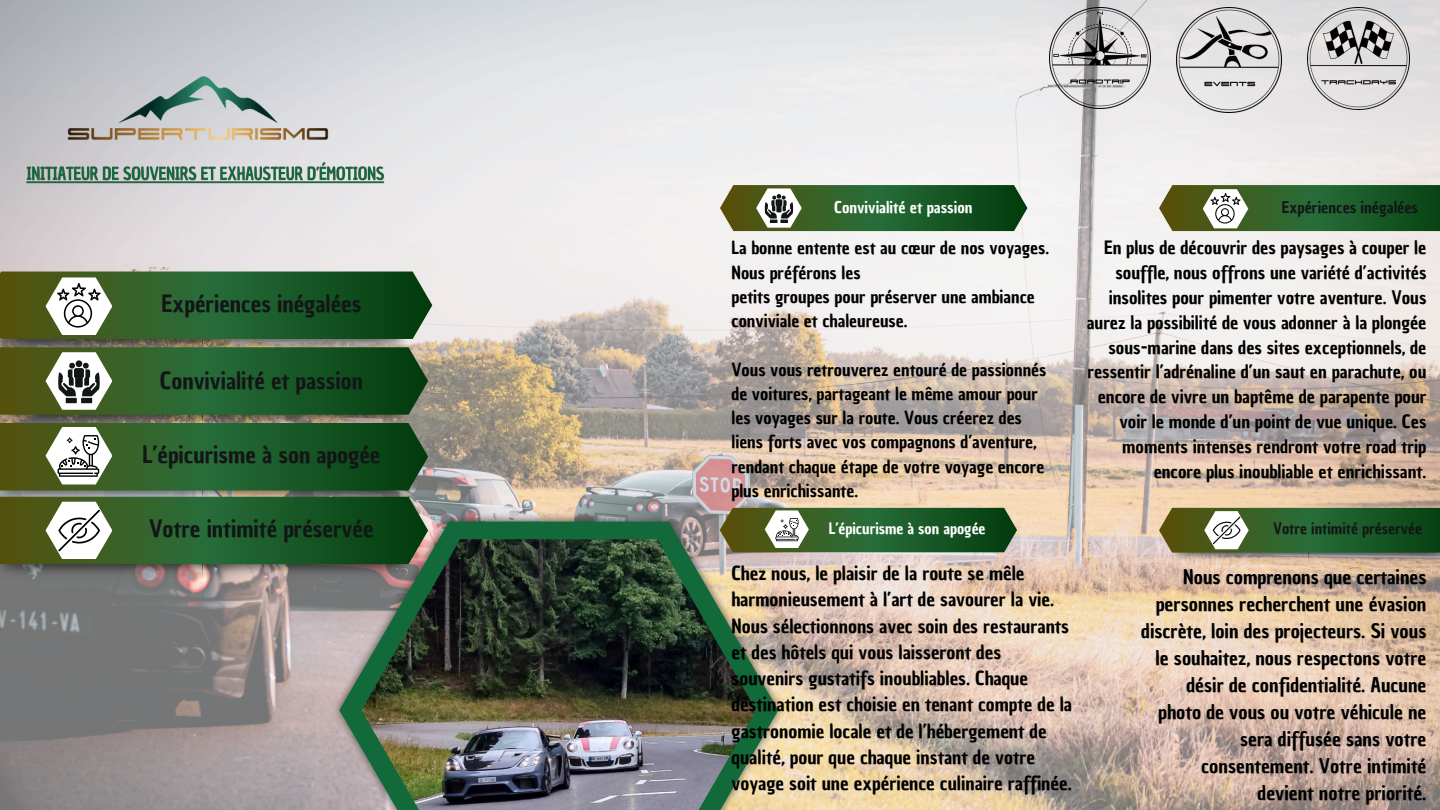
<style>
.page{position:relative;width:1440px;height:810px;background:#fff}
.page>*{position:absolute;margin:0;border:0;box-sizing:border-box;transform-origin:0 0}
.t1{font:23.2px "Chau Philomene One";color:#131617}
.t2{font:19.5px/27px "Chau Philomene One";color:#000;text-align:right}
.t3{font:18.9px/26.2px "Chau Philomene One";color:#000}
.t4{font:18px/24.8px "Chau Philomene One";color:#000;text-align:right}
.t5{font:17.5px/24.3px "Chau Philomene One";color:#000}
.t6{font:15.8px "Chau Philomene One";color:#fff}
.t7{font:15.8px "Chau Philomene One";color:#131617}
.t8{font:15.4px "Chau Philomene One";color:#131617}
.t9{font:15.3px "Chau Philomene One";color:#fff}
</style>
<div class="page">
<img style="left:0;top:0;width:1440px;height:810px">
<img style="left:331px;top:510px;width:456px;height:300px">
<svg style="left:339px;top:522px;width:439px;height:288px;background:#859980"></svg>
<img style="left:361px;top:539px;width:395px;height:271px">
<img style="left:1050px;top:8px;width:101px;height:101px">
<img style="left:1177px;top:8px;width:105px;height:105px">
<img style="left:1308px;top:8px;width:102px;height:102px">
<img style="left:0;top:339px;width:409px;height:8px">
<img style="left:0;top:415px;width:409px;height:8px">
<img style="left:0;top:490px;width:409px;height:7px">
<img style="left:0;top:0;width:414px;height:272px">
<img style="left:24px;top:160px;width:363px;height:26px">
<svg style="left:0;top:272px;width:432px;height:67px;background:#3d693a"></svg>
<svg style="left:0;top:347px;width:428px;height:68px;background:#386435"></svg>
<svg style="left:0;top:423px;width:428px;height:67px;background:#396637"></svg>
<img style="left:0;top:564px;width:409px;height:16px">
<svg style="left:0;top:497px;width:428px;height:67px;background:#3a6637"></svg>
<img style="left:1172px;top:553px;width:268px;height:11px">
<svg style="left:1159px;top:508px;width:281px;height:45px;background:#416b3b"></svg>
<svg style="left:720px;top:508px;width:297px;height:44px;background:#406a3b"></svg>
<svg style="left:720px;top:185px;width:307px;height:46px;background:#3d683a"></svg>
<svg style="left:1159px;top:185px;width:281px;height:46px;background:#426c3c"></svg>
<p class="t1" style="left:161px;top:288px;width:202px">Expériences inégalées</p>
<p class="t1" style="left:160px;top:365px;width:205px">Convivialité et passion</p>
<p class="t1" style="left:142px;top:439px;width:239px">L’épicurisme à son apogée</p>
<p class="t6" style="left:834px;top:197px;width:140px">Convivialité et passion</p>
<h4 class="t5" style="left:732px;top:236px;width:319px">La bonne entente est au cœur de nos voyages.<br>Nous préférons les<br>petits groupes pour préserver une ambiance conviviale et chaleureuse.</h4>
<h4 class="t5" style="left:732px;top:357px;width:316px">Vous vous retrouverez entouré de passionnés de voitures, partageant le même amour pour les voyages sur la route. Vous créerez des liens forts avec vos compagnons d’aventure, rendant chaque étape de votre voyage encore plus enrichissante.</h4>
<p class="t7" style="left:1282px;top:197px;width:138px">Expériences inégalées</p>
<p class="t4" style="left:1087px;top:236px;width:341px">En plus de découvrir des paysages à couper le souffle, nous offrons une variété d’activités insolites pour pimenter votre aventure. Vous aurez la possibilité de vous adonner à la plongée sous-marine dans des sites exceptionnels, de ressentir l’adrénaline d’un saut en parachute, ou encore de vivre un baptême de parapente pour voir le monde d’un point de vue unique. Ces moments intenses rendront votre road trip encore plus inoubliable et enrichissant.</p>
<p class="t1" style="left:149px;top:513px;width:226px">Votre intimité préservée</p>
<h4 class="t9" style="left:829px;top:518px;width:158px">L’épicurisme à son apogée</h4>
<p class="t8" style="left:1273px;top:519px;width:150px">Votre intimité préservée</p>
<p class="t3" style="left:732px;top:561px;width:342px">Chez nous, le plaisir de la route se mêle harmonieusement à l’art de savourer la vie.<br>Nous sélectionnons avec soin des restaurants et des hôtels qui vous laisseront des souvenirs gustatifs inoubliables. Chaque destination est choisie en tenant compte de la gastronomie locale et de l’hébergement de qualité, pour que chaque instant de votre voyage soit une expérience culinaire raffinée.</p>
<p class="t2" style="left:1141px;top:564px;width:287px">Nous comprenons que certaines personnes recherchent une évasion discrète, loin des projecteurs. Si vous le souhaitez, nous respectons votre désir de confidentialité. Aucune photo de vous ou votre véhicule ne sera diffusée sans votre consentement. Votre intimité devient notre priorité.</p>
</div>
